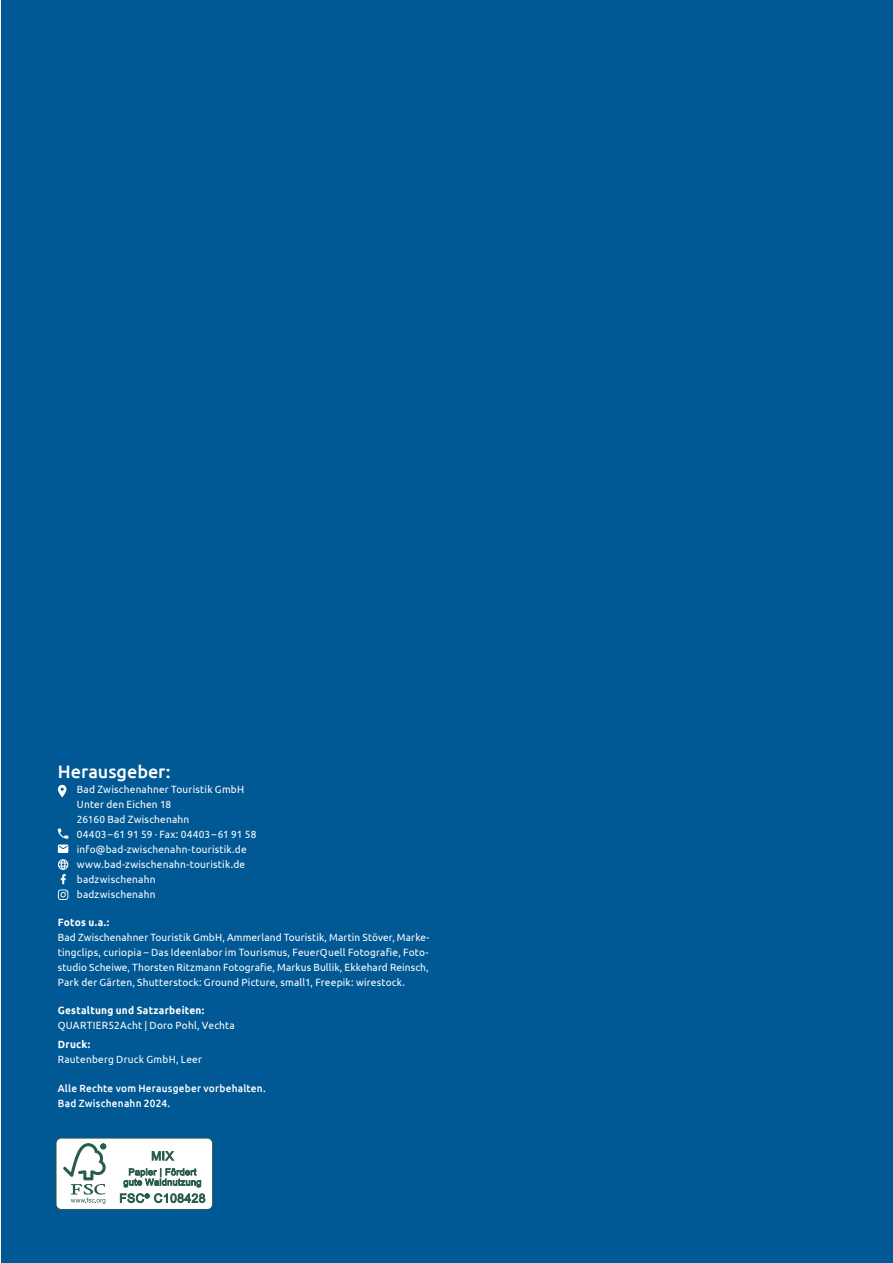
<style>
.page{position:relative;width:893px;height:1263px;background:#fff}
.page>*{position:absolute;margin:0;border:0;box-sizing:border-box;transform-origin:0 0}
.t1{font:500 18px "Ubuntu";color:#fff}
.t2{font:10.5px/15px "Ubuntu";letter-spacing:.025em;color:#fff;scale:.96 1}
.t3{font:500 10.5px/15px "Ubuntu";letter-spacing:.02em;color:#fff;scale:.96 1}
.t4{font:700 10.5px "Ubuntu";letter-spacing:.025em;color:#fff;scale:.96 1}
</style>
<div class="page">
<div style="left:1px;top:0;width:892px;height:1263px;background:#005895"></div>
<svg style="left:58px;top:828px;width:10px;height:25px"></svg>
<svg style="left:58px;top:785px;width:9px;height:12px"></svg>
<svg style="left:58px;top:859px;width:10px;height:41px"></svg>
<div style="left:56px;top:1138px;width:157px;height:71px;background:#fff;border-radius:5px"></div>
<div style="left:55px;top:1138px;width:158px;height:72px;border:1px solid #285c4d;border-radius:5px"></div>
<svg style="left:63px;top:1143px;width:43px;height:61px"></svg>
<svg style="left:152px;top:1151px;width:22px;height:10px"></svg>
<svg style="left:120px;top:1168px;width:85px;height:35px"></svg>
<h1 class="t1" style="left:58px;top:763px;width:114px">Herausgeber:</h1>
<p class="t2" style="left:77px;top:782px;width:189px">Bad Zwischenahner Touristik GmbH<br>Unter den Eichen 18<br>26160 Bad Zwischenahn<br>04403 – 61 91 59 · Fax: 04403 – 61 91 58 info@bad-zwischenahn-touristik.de www.bad-zwischenahn-touristik.de badzwischenahn<br>badzwischenahn</p>
<p class="t4" style="left:58px;top:918px;width:55px">Fotos u.a.:</p>
<p class="t2" style="left:58px;top:930px;width:389px;text-align:justify">Bad Zwischenahner Touristik GmbH, Ammerland Touristik, Martin Stöver, Marke&shy;tingclips, curiopia – Das Ideenlabor im Tourismus, FeuerQuell Fotografie, Foto&shy;studio Scheiwe, Thorsten Ritzmann Fotografie, Markus Bullik, Ekkehard Reinsch, Park der Gärten, Shutterstock: Ground Picture, small1, Freepik: wirestock.</p>
<p class="t4" style="left:58px;top:1006px;width:154px">Gestaltung und Satzarbeiten:</p>
<p class="t2" style="left:58px;top:1018px;width:186px">QUARTIER52Acht | Doro Pohl, Vechta</p>
<p class="t4" style="left:58px;top:1040px;width:35px">Druck:</p>
<p class="t2" style="left:58px;top:1053px;width:152px">Rautenberg Druck GmbH, Leer</p>
<p class="t3" style="left:58px;top:1081px;width:218px">Alle Rechte vom Herausgeber vorbehalten.<br>Bad Zwischenahn 2024.</p>
</div>
